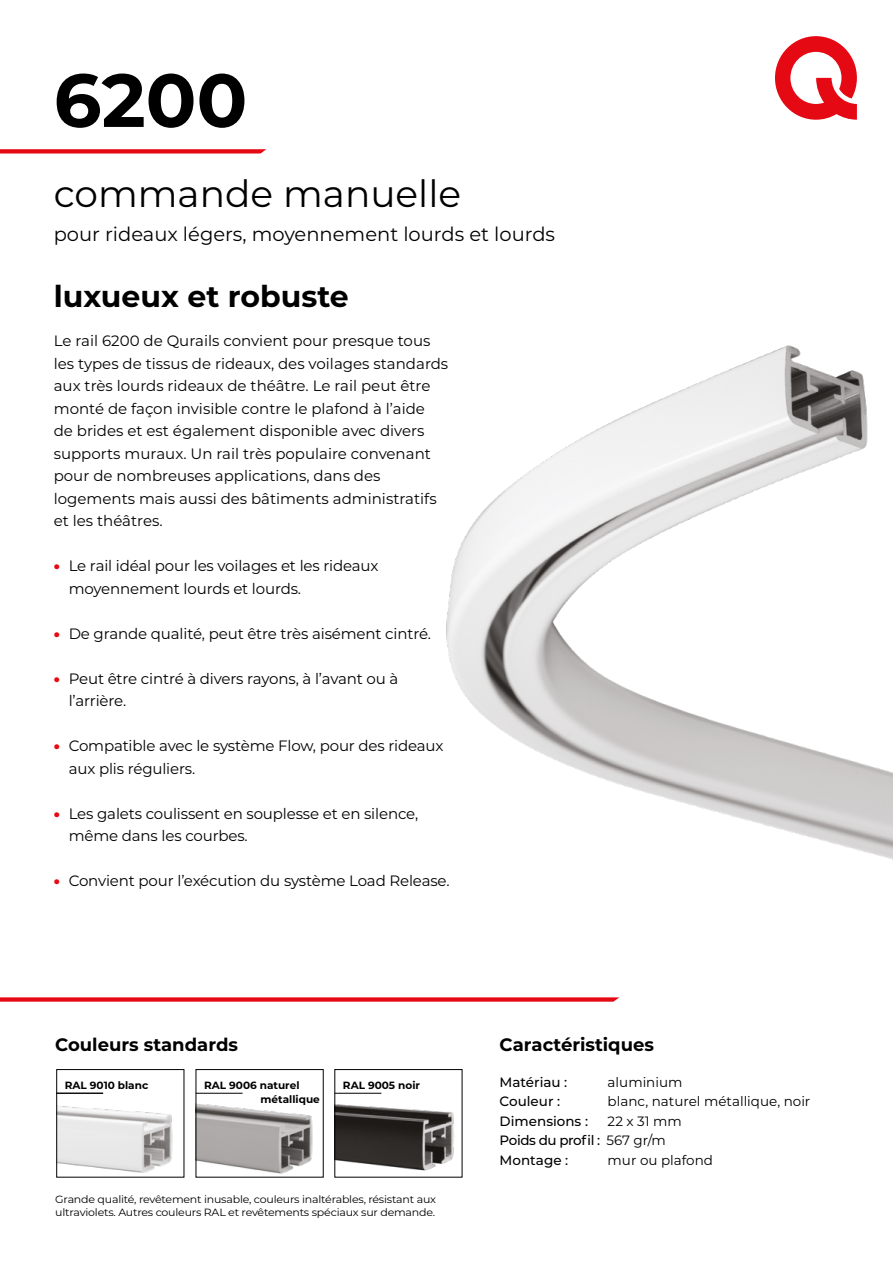
<style>
.page{position:relative;width:893px;height:1263px;background:#fff}
.page>*{position:absolute;margin:0;border:0;box-sizing:border-box;transform-origin:0 0}
.t1{font:700 75px "Montserrat";color:#000}
.t2{font:37.5px "Montserrat";color:#000}
.t3{font:700 30px "Montserrat";color:#000}
.t4{font:19.5px "Montserrat";color:#000}
.t5{font:700 18px "Montserrat";color:#000}
.t6{font:15px/22.5px "Montserrat";letter-spacing:-.01em;color:#000}
.t7{font:13.5px "Montserrat";color:#000}
.t8{font:500 13.5px/19.5px "Montserrat";letter-spacing:-.03em;color:#000}
.t9{font:500 13.5px "Montserrat";color:#000}
.t10{font:10.5px/13.5px "Montserrat";letter-spacing:-.02em;color:#000;scale:1.05 1}
.t11{font:700 10.5px/13.5px "Montserrat";color:#000}
.s1{font-weight:900;color:#e60a14}
.s2{font-weight:400}
</style>
<div class="page">
<img style="left:446px;top:345px;width:447px;height:515px">
<img style="left:59px;top:1092px;width:114px;height:81px">
<hr style="left:56px;top:1093px;width:47px;height:1px;background:#000">
<img style="left:198px;top:1092px;width:115px;height:82px">
<hr style="left:196px;top:1093px;width:47px;height:1px;background:#000">
<img style="left:337px;top:1092px;width:118px;height:79px">
<div style="left:335px;top:1069px;width:127px;height:108px;border:1px solid #000"></div>
<hr style="left:335px;top:1093px;width:46px;height:1px;background:#000">
<svg style="left:0;top:997px;width:619px;height:5px;background:#e82b35"></svg>
<svg style="left:775px;top:36px;width:82px;height:84px"></svg>
<svg style="left:0;top:149px;width:266px;height:4px"></svg>
<h1 class="t1" style="left:54px;top:46px;width:195px">6200</h1>
<h2 class="t2" style="left:54px;top:167px;width:409px">commande manuelle</h2>
<h3 class="t4" style="left:54px;top:221px;width:503px">pour rideaux légers, moyennement lourds et lourds</h3>
<h3 class="t3" style="left:54px;top:274px;width:297px">luxueux et robuste</h3>
<p class="t6" style="left:54px;top:329px;width:396px">Le rail 6200 de Qurails convient pour presque tous les types de tissus de rideaux, des voilages standards aux très lourds rideaux de théâtre. Le rail peut être monté de façon invisible contre le plafond à l’aide<br>de brides et est également disponible avec divers supports muraux. Un rail très populaire convenant pour de nombreuses applications, dans des logements mais aussi des bâtiments administratifs et les théâtres.</p>
<p class="t6" style="left:69px;top:554px;width:311px;text-indent:-15px"><span class="s1">•</span> Le rail idéal pour les voilages et les rideaux moyennement lourds et lourds.</p>
<p class="t6" style="left:54px;top:622px;width:379px"><span class="s1">•</span> De grande qualité, peut être très aisément cintré.</p>
<p class="t6" style="left:69px;top:667px;width:331px;text-indent:-15px"><span class="s1">•</span> Peut être cintré à divers rayons, à l’avant ou à l’arrière.</p>
<p class="t6" style="left:69px;top:734px;width:376px;text-indent:-15px"><span class="s1">•</span> Compatible avec le système Flow, pour des rideaux aux plis réguliers.</p>
<p class="t6" style="left:69px;top:802px;width:351px;text-indent:-15px"><span class="s1">•</span> Les galets coulissent en souplesse et en silence, même dans les courbes.</p>
<p class="t6" style="left:54px;top:869px;width:397px"><span class="s1">•</span> Convient pour l’exécution du système Load Release.</p>
<p class="t5" style="left:55px;top:1031px;width:184px">Couleurs standards</p>
<p class="t11" style="left:65px;top:1078px;width:85px">RAL 9010 blanc</p>
<p class="t11" style="left:261px;top:1078px;width:61px;text-indent:-56px">RAL 9006 naturel métallique</p>
<p class="t11" style="left:343px;top:1078px;width:79px">RAL 9005 noir</p>
<p class="t10" style="left:55px;top:1192px;width:364px">Grande qualité, revêtement inusable, couleurs inaltérables, résistant aux ultraviolets. Autres couleurs RAL et revêtements spéciaux sur demande.</p>
<p class="t5" style="left:500px;top:1031px;width:156px">Caractéristiques</p>
<p class="t9" style="left:500px;top:1072px;width:69px">Matériau :</p>
<p class="t7" style="left:608px;top:1073px;width:76px">aluminium</p>
<p class="t9" style="left:500px;top:1092px;width:62px">Couleur :</p>
<p class="t7" style="left:608px;top:1092px;width:204px">blanc, naturel métallique, noir</p>
<p class="t9" style="left:500px;top:1111px;width:90px">Dimensions :</p>
<p class="t8" style="left:500px;top:1110px;width:184px;text-indent:108px"><span class="s2">22 x 31 mm<br></span>Poids du profil : <span class="s2">567 gr/m<br></span>Montage :</p>
<p class="t7" style="left:608px;top:1150px;width:107px">mur ou plafond</p>
</div>
